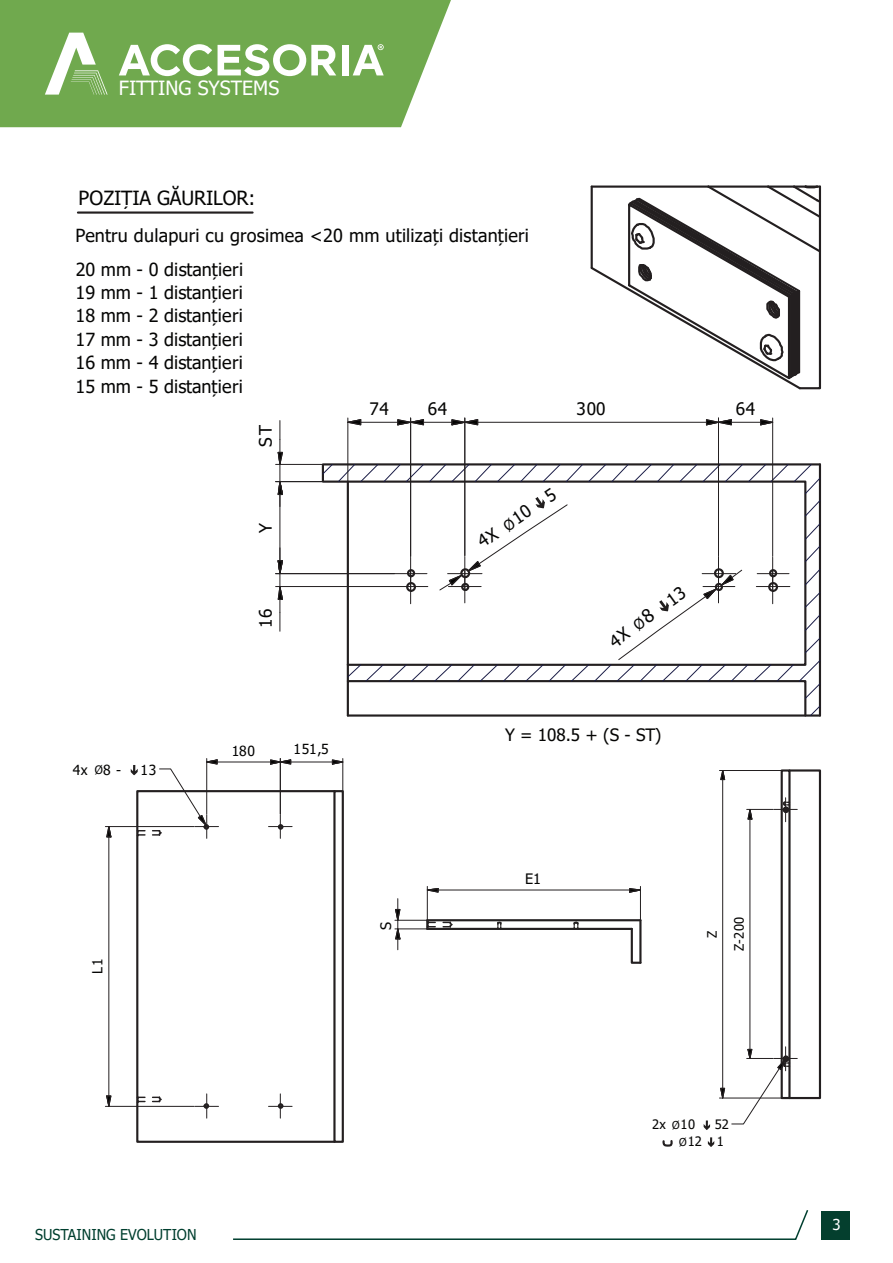
<style>
.page{position:relative;width:893px;height:1263px;background:#fff}
.page>*{position:absolute;margin:0;border:0;box-sizing:border-box;transform-origin:0 0}
.t1{font:19.5px "Tahoma";letter-spacing:-.01em;color:#050504}
.t2{font:19.5px "Tahoma";color:#fff}
.t3{font:18px/23.4px "Tahoma";letter-spacing:.01em;color:#050504}
.t4{font:17.25px "Tahoma";letter-spacing:.045em;color:#050504}
.t5{font:17.1px "Tahoma";color:#050504}
.t6{font:15px "Tahoma";color:#003f2f;scale:.95 1}
.t7{font:15px "Tahoma";color:#fff}
.t8{font:14.4px "Tahoma";color:#050504}
.t9{font:13.95px "Tahoma";letter-spacing:.045em;color:#050504}
.t10{font:12.9px/16.8px "Tahoma";letter-spacing:.02em;color:#050504}
</style>
<div class="page">
<div style="left:0;top:0;width:451px;height:127px;background:#70a94e"></div>
<svg style="left:119px;top:44px;width:93px;height:32px"></svg>
<svg style="left:218px;top:44px;width:118px;height:32px"></svg>
<div style="left:342px;top:45px;width:7px;height:30px;background:#fff"></div>
<svg style="left:353px;top:44px;width:31px;height:31px"></svg>
<svg style="left:45px;top:33px;width:63px;height:62px"></svg>
<hr style="left:78px;top:211px;width:175px;height:3px;background:#231f20">
<svg style="left:590px;top:185px;width:232px;height:205px"></svg>
<hr style="left:348px;top:714px;width:472px;height:3px;background:#231f20">
<hr style="left:819px;top:464px;width:2px;height:251px;background:#231f20">
<div style="left:347px;top:680px;width:459px;height:37px;border:2px solid #231f20"></div>
<svg style="left:810px;top:705px;width:11px;height:11px"></svg>
<hr style="left:276px;top:586px;width:117px;height:1px;background:#231f20">
<svg style="left:348px;top:419px;width:14px;height:7px"></svg>
<hr style="left:361px;top:422px;width:37px;height:1px;background:#231f20">
<hr style="left:347px;top:418px;width:1px;height:63px;background:#231f20">
<hr style="left:410px;top:418px;width:1px;height:138px;background:#231f20">
<svg style="left:397px;top:419px;width:82px;height:7px"></svg>
<hr style="left:478px;top:422px;width:228px;height:1px;background:#231f20">
<hr style="left:464px;top:418px;width:1px;height:138px;background:#231f20">
<svg style="left:706px;top:419px;width:26px;height:7px"></svg>
<svg style="left:760px;top:419px;width:14px;height:7px"></svg>
<hr style="left:731px;top:422px;width:30px;height:1px;background:#231f20">
<hr style="left:772px;top:418px;width:1px;height:138px;background:#231f20">
<hr style="left:718px;top:418px;width:1px;height:138px;background:#231f20">
<hr style="left:276px;top:464px;width:46px;height:1px;background:#231f20">
<svg style="left:277px;top:421px;width:6px;height:85px"></svg>
<svg style="left:277px;top:548px;width:6px;height:83px"></svg>
<hr style="left:280px;top:494px;width:1px;height:67px;background:#231f20">
<hr style="left:276px;top:481px;width:46px;height:1px;background:#231f20">
<hr style="left:276px;top:573px;width:118px;height:1px;background:#231f20">
<svg style="left:153px;top:1096px;width:9px;height:6px"></svg>
<svg style="left:139px;top:1096px;width:6px;height:7px"></svg>
<svg style="left:139px;top:830px;width:6px;height:6px"></svg>
<div style="left:333px;top:790px;width:11px;height:353px;border:2px solid #231f20"></div>
<div style="left:136px;top:790px;width:200px;height:353px;border:2px solid #231f20"></div>
<svg style="left:195px;top:1094px;width:24px;height:24px"></svg>
<svg style="left:268px;top:1094px;width:24px;height:24px"></svg>
<svg style="left:268px;top:815px;width:24px;height:23px"></svg>
<svg style="left:106px;top:1095px;width:6px;height:11px"></svg>
<svg style="left:106px;top:827px;width:6px;height:17px"></svg>
<hr style="left:108px;top:837px;width:1px;height:259px;background:#231f20">
<hr style="left:105px;top:1106px;width:89px;height:1px;background:#231f20">
<hr style="left:105px;top:826px;width:89px;height:1px;background:#231f20">
<svg style="left:332px;top:759px;width:12px;height:6px"></svg>
<hr style="left:291px;top:762px;width:41px;height:1px;background:#231f20">
<hr style="left:342px;top:758px;width:1px;height:32px;background:#231f20">
<svg style="left:270px;top:759px;width:22px;height:6px"></svg>
<hr style="left:217px;top:762px;width:54px;height:1px;background:#231f20">
<hr style="left:206px;top:758px;width:1px;height:56px;background:#231f20">
<hr style="left:280px;top:758px;width:1px;height:56px;background:#231f20">
<svg style="left:153px;top:759px;width:66px;height:79px"></svg>
<svg style="left:130px;top:765px;width:8px;height:10px"></svg>
<div style="left:788px;top:769px;width:33px;height:330px;border:2px solid #231f20"></div>
<div style="left:781px;top:769px;width:10px;height:330px;border:2px solid #231f20"></div>
<hr style="left:750px;top:819px;width:1px;height:230px;background:#231f20">
<svg style="left:747px;top:798px;width:50px;height:28px"></svg>
<svg style="left:720px;top:771px;width:5px;height:15px"></svg>
<svg style="left:720px;top:1087px;width:5px;height:11px"></svg>
<hr style="left:722px;top:779px;width:1px;height:309px;background:#231f20">
<hr style="left:719px;top:770px;width:63px;height:1px;background:#231f20">
<hr style="left:719px;top:1098px;width:63px;height:1px;background:#231f20">
<svg style="left:731px;top:1047px;width:66px;height:78px"></svg>
<svg style="left:703px;top:1120px;width:7px;height:10px"></svg>
<svg style="left:708px;top:1137px;width:7px;height:10px"></svg>
<svg style="left:443px;top:922px;width:10px;height:5px"></svg>
<svg style="left:497px;top:922px;width:4px;height:6px"></svg>
<svg style="left:572px;top:921px;width:8px;height:7px"></svg>
<svg style="left:630px;top:927px;width:12px;height:37px"></svg>
<hr style="left:427px;top:919px;width:213px;height:2px;background:#231f20">
<hr style="left:427px;top:928px;width:205px;height:2px;background:#231f20">
<hr style="left:639px;top:920px;width:2px;height:43px;background:#231f20">
<svg style="left:426px;top:921px;width:9px;height:7px"></svg>
<svg style="left:629px;top:888px;width:11px;height:5px"></svg>
<svg style="left:426px;top:888px;width:13px;height:5px"></svg>
<hr style="left:438px;top:890px;width:192px;height:1px;background:#231f20">
<hr style="left:427px;top:886px;width:1px;height:33px;background:#231f20">
<hr style="left:640px;top:886px;width:1px;height:33px;background:#231f20">
<svg style="left:395px;top:899px;width:6px;height:51px"></svg>
<hr style="left:395px;top:928px;width:32px;height:1px;background:#231f20">
<hr style="left:395px;top:920px;width:32px;height:1px;background:#231f20">
<svg style="left:233px;top:1210px;width:576px;height:30px"></svg>
<div style="left:821px;top:1211px;width:29px;height:29px;background:#043f2e"></div>
<svg style="left:322px;top:464px;width:499px;height:235px"></svg>
<svg style="left:662px;top:1140px;width:11px;height:7px"></svg>
<p class="t2" style="left:119px;top:74px;width:162px">FITTING SYSTEMS</p>
<p class="t1" style="left:79px;top:185px;width:178px">POZIȚIA GĂURILOR:</p>
<p class="t3" style="left:76px;top:219px;width:455px;line-height:34px">Pentru dulapuri cu grosimea &lt;20 mm utilizați distanțieri<br>20 mm - 0 distanțieri</p>
<p class="t3" style="left:76px;top:282px;width:169px;text-align:justify">19 mm - 1 distanțieri 18 mm - 2 distanțieri 17 mm - 3 distanțieri 16 mm - 4 distanțieri 15 mm - 5 distanțieri</p>
<p class="t9" style="left:73px;top:760px;width:17px">4x</p>
<p class="t9" style="left:103px;top:760px;width:19px">8 -</p>
<p class="t9" style="left:141px;top:760px;width:17px">13</p>
<p class="t9" style="left:88px;top:974px;width:17px;rotate:-90deg">L1</p>
<p class="t4" style="left:254px;top:447px;width:24px;rotate:-90deg">ST</p>
<p class="t4" style="left:254px;top:533px;width:12px;rotate:-90deg">Y</p>
<p class="t4" style="left:254px;top:628px;width:20px;rotate:-90deg">16</p>
<p class="t9" style="left:232px;top:741px;width:25px">180</p>
<p class="t9" style="left:293px;top:739px;width:37px">151,5</p>
<p class="t4" style="left:369px;top:397px;width:21px">74</p>
<p class="t4" style="left:428px;top:397px;width:21px">64</p>
<p class="t4" style="left:577px;top:397px;width:30px">300</p>
<p class="t4" style="left:736px;top:397px;width:21px">64</p>
<p class="t4" style="left:473px;top:533px;width:91px;rotate:-34deg">4X 10 5</p>
<p class="t5" style="left:505px;top:723px;width:158px">Y = 108.5 + (S - ST)</p>
<p class="t8" style="left:376px;top:930px;width:10px;rotate:-90deg">S</p>
<p class="t8" style="left:525px;top:869px;width:17px">E1</p>
<p class="t10" style="left:704px;top:938px;width:9px;rotate:-90deg">Z</p>
<p class="t10" style="left:731px;top:951px;width:36px;rotate:-90deg">Z-200</p>
<p class="t6" style="left:35px;top:1225px;width:171px">SUSTAINING EVOLUTION</p>
<p class="t10" style="left:652px;top:1117px;width:45px">2x 10</p>
<p class="t10" style="left:688px;top:1117px;width:43px;text-indent:27px">52<br>12 1</p>
<p class="t7" style="left:832px;top:1214px;width:10px">3</p>
</div>
